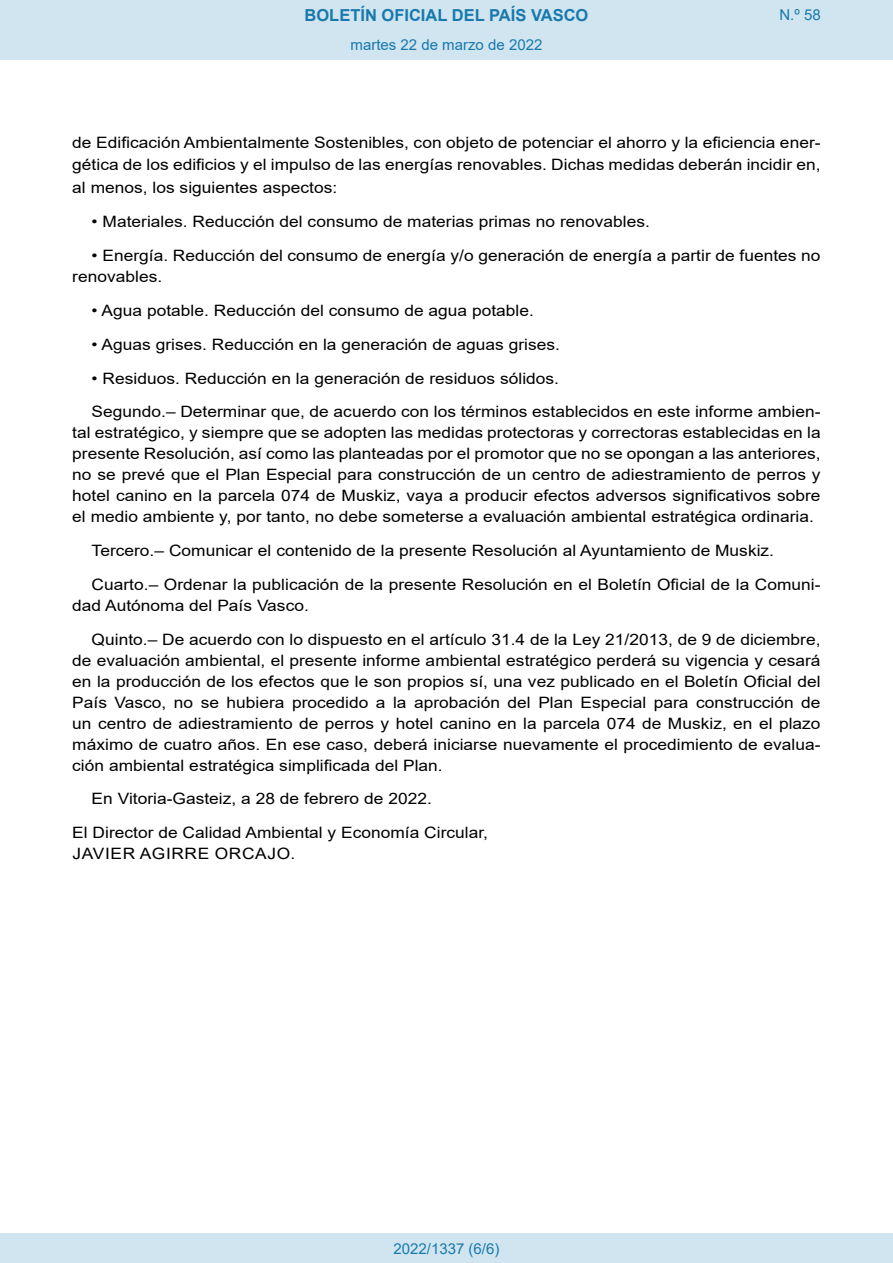
<style>
.page{position:relative;width:893px;height:1263px;background:#fff}
.page>*{position:absolute;margin:0;border:0;box-sizing:border-box;transform-origin:0 0}
.t1{font:700 16.5px "Arial";color:#1879ad}
.BOPVDetalle{font:15.6px/21px "Arial";color:#000;text-align:justify;scale:1.11 1}
.BOPVFirmaPuesto{font:15.6px "Arial";color:#000;scale:1.11 1}
.BOPVFirmaLugFec{font:15.6px "Arial";color:#000;scale:1.11 1}
.BOPVFirmaNombre{font:15.6px "Arial";letter-spacing:.035em;color:#000;scale:1.11 1}
.Paginacion_Centro{font:15px "Arial";color:#1879ad}
</style>
<div class="page">
<div style="left:0;top:0;width:893px;height:60px;background:#d0e5f0"></div>
<div style="left:0;top:1233px;width:893px;height:30px;background:#d0e5f0"></div>
<p class="t1" style="left:305px;top:3px;width:285px">BOLETÍN OFICIAL DEL PAÍS VASCO</p>
<p class="Paginacion_Centro" style="left:351px;top:35px;width:193px">martes 22 de marzo de 2022</p>
<p class="Paginacion_Centro" style="left:779px;top:5px;width:43px">N.º 58</p>
<p class="BOPVDetalle" style="left:72px;top:131px;width:676px;line-height:22.2px">de Edificación Ambientalmente Sostenibles, con objeto de potenciar el ahorro y la eficiencia ener&shy;gética de los edificios y el impulso de las energías renovables. Dichas medidas deberán incidir en, al menos, los siguientes aspectos:</p>
<p class="BOPVDetalle" style="left:92px;top:211px;width:504px">• Materiales. Reducción del consumo de materias primas no renovables.</p>
<p class="BOPVDetalle" style="left:72px;top:245px;width:676px;text-indent:19px">• Energía. Reducción del consumo de energía y/o generación de energía a partir de fuentes no renovables.</p>
<p class="BOPVDetalle" style="left:92px;top:300px;width:400px">• Agua potable. Reducción del consumo de agua potable.</p>
<p class="BOPVDetalle" style="left:92px;top:334px;width:423px">• Aguas grises. Reducción en la generación de aguas grises.</p>
<p class="BOPVDetalle" style="left:92px;top:367px;width:423px">• Residuos. Reducción en la generación de residuos sólidos.</p>
<p class="BOPVDetalle" style="left:72px;top:401px;width:676px;text-indent:19px">Segundo.– Determinar que, de acuerdo con los términos establecidos en este informe ambien&shy;tal estratégico, y siempre que se adopten las medidas protectoras y correctoras establecidas en la presente Resolución, así como las planteadas por el promotor que no se opongan a las anteriores, no se prevé que el Plan Especial para construcción de un centro de adiestramiento de perros y hotel canino en la parcela 074 de Muskiz, vaya a producir efectos adversos significativos sobre el medio ambiente y, por tanto, no debe someterse a evaluación ambiental estratégica ordinaria.</p>
<p class="BOPVDetalle" style="left:92px;top:540px;width:616px">Tercero.– Comunicar el contenido de la presente Resolución al Ayuntamiento de Muskiz.</p>
<p class="BOPVDetalle" style="left:72px;top:574px;width:676px;text-indent:19px">Cuarto.– Ordenar la publicación de la presente Resolución en el Boletín Oficial de la Comuni&shy;dad Autónoma del País Vasco.</p>
<p class="BOPVDetalle" style="left:72px;top:628px;width:676px;text-indent:19px">Quinto.– De acuerdo con lo dispuesto en el artículo 31.4 de la Ley 21/2013, de 9 de diciembre, de evaluación ambiental, el presente informe ambiental estratégico perderá su vigencia y cesará en la producción de los efectos que le son propios sí, una vez publicado en el Boletín Oficial del País Vasco, no se hubiera procedido a la aprobación del Plan Especial para construcción de un centro de adiestramiento de perros y hotel canino en la parcela 074 de Muskiz, en el plazo máximo de cuatro años. En ese caso, deberá iniciarse nuevamente el procedimiento de evalua&shy;ción ambiental estratégica simplificada del Plan.</p>
<p class="BOPVFirmaLugFec" style="left:92px;top:788px;width:308px">En Vitoria-Gasteiz, a 28 de febrero de 2022.</p>
<p class="BOPVFirmaPuesto" style="left:72px;top:822px;width:376px">El Director de Calidad Ambiental y Economía Circular,</p>
<p class="BOPVFirmaNombre" style="left:73px;top:843px;width:202px">JAVIER AGIRRE ORCAJO.</p>
<p class="Paginacion_Centro" style="left:393px;top:1238px;width:107px">2022/1337 (6/6)</p>
</div>
